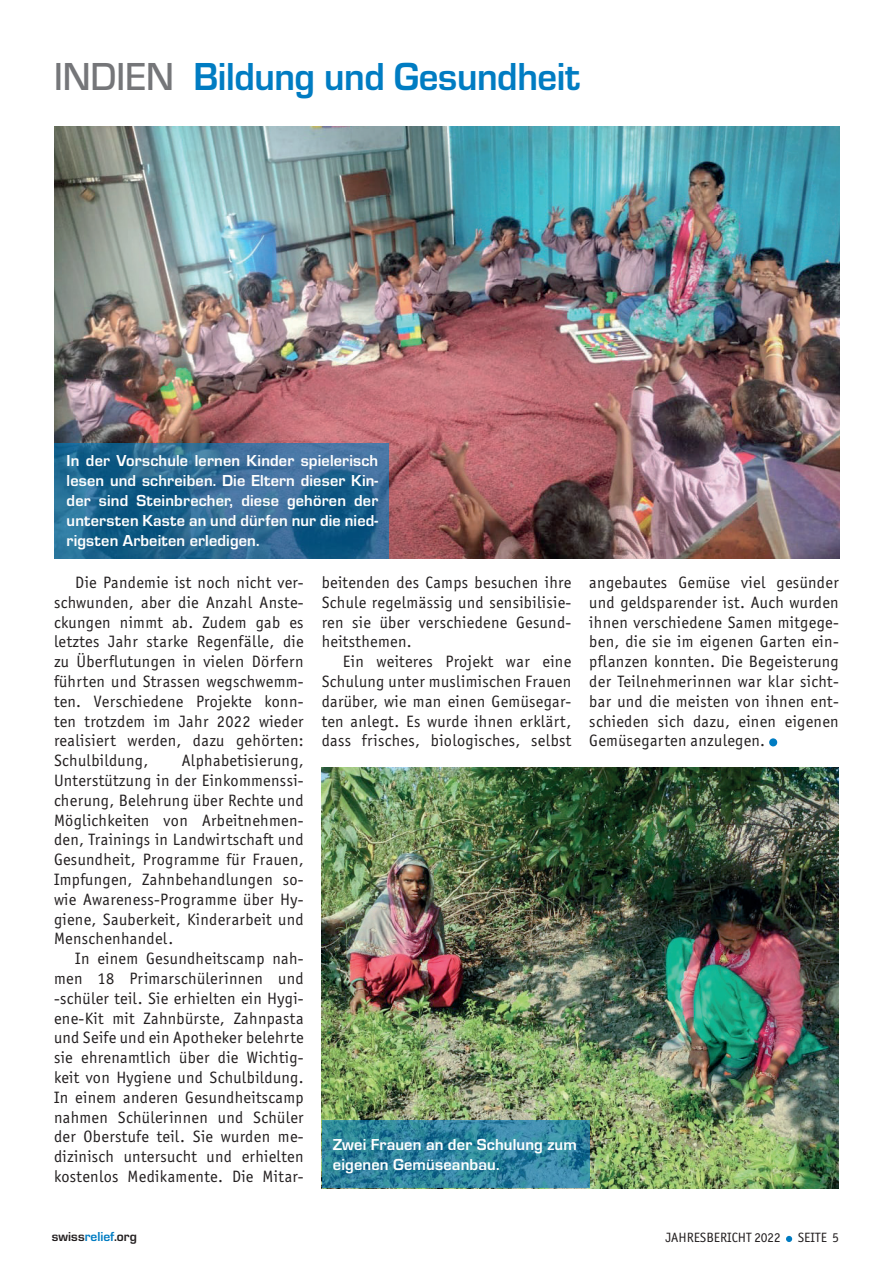
<style>
.page{position:relative;width:893px;height:1263px;background:#fff}
.page>*{position:absolute;margin:0;border:0;box-sizing:border-box;transform-origin:0 0}
.t1{font:700 40.5px "Eurostile";letter-spacing:-.01em;color:#007cc2;scale:.96 1}
.t2{font:16.5px/19.8px "Officina Sans ITC Pro";letter-spacing:.02em;color:#231f20;text-align:justify}
.t3{font:700 16.5px/19.8px "Eurostile";letter-spacing:.01em;color:#fff;text-align:justify}
.t4{font:13.5px "Officina Sans ITC Pro";color:#231f20}
.t5{font:700 13.5px "Eurostile";color:#231f20}
.s1{font-weight:500;color:#757679}
.s2{color:#007cc2}
</style>
<div class="page">
<svg style="left:786px;top:1236px;width:6px;height:6px"></svg>
<img style="left:54px;top:126px;width:785px;height:432px">
<svg style="left:54px;top:443px;width:334px;height:115px;background:#286791"></svg>
<div style="left:769px;top:738px;width:8px;height:8px;background:#007cc2;border-radius:50%"></div>
<img style="left:322px;top:767px;width:517px;height:421px">
<svg style="left:322px;top:1120px;width:267px;height:67px;background:#2e839e"></svg>
<h1 class="t1" style="left:54px;top:47px;width:549px"><span class="s1">INDIEN</span> Bildung und Gesundheit</h1>
<p class="t3" style="left:67px;top:450px;width:313px">In der Vorschule lernen Kinder spielerisch lesen und schreiben. Die Eltern dieser Kin&shy;der sind Steinbrecher, diese gehören der untersten Kaste an und dürfen nur die nied&shy;rigsten Arbeiten erledigen.</p>
<p class="t2" style="left:322px;top:572px;width:251px">beitenden des Camps besuchen ihre Schule regelmässig und sensibilisie&shy;ren sie über verschiedene Gesund&shy;heitsthemen.</p>
<p class="t2" style="left:322px;top:652px;width:251px;text-indent:21px">Ein weiteres Projekt war eine Schulung unter muslimischen Frauen darüber, wie man einen Gemüsegar&shy;ten anlegt. Es wurde ihnen erklärt, dass frisches, biologisches, selbst</p>
<p class="t2" style="left:54px;top:572px;width:251px;text-indent:21px">Die Pandemie ist noch nicht ver&shy;schwunden, aber die Anzahl Anste&shy;ckungen nimmt ab. Zudem gab es letztes Jahr starke Regenfälle, die zu Überflutungen in vielen Dörfern führten und Strassen wegschwemm&shy;ten. Verschiedene Projekte konn&shy;ten trotzdem im Jahr 2022 wieder realisiert werden, dazu gehörten:<br>Schulbildung,</p>
<p class="t2" style="left:54px;top:751px;width:251px;text-indent:128px">Alphabetisierung, Unterstützung in der Einkommenssi&shy;cherung, Belehrung über Rechte und Möglichkeiten von Arbeitnehmen&shy;den, Trainings in Landwirtschaft und Gesundheit, Programme für Frauen, Impfungen, Zahnbehandlungen so&shy;wie Awareness-Programme über Hy&shy;giene, Sauberkeit, Kinderarbeit und Menschenhandel.</p>
<p class="t2" style="left:54px;top:949px;width:251px;text-indent:21px">In einem Gesundheitscamp nah&shy;men 18 Primarschülerinnen und -schüler teil. Sie erhielten ein Hygi&shy;ene-Kit mit Zahnbürste, Zahnpasta und Seife und ein Apotheker belehrte sie ehrenamtlich über die Wichtig&shy;keit von Hygiene und Schulbildung.<br>In einem anderen Gesundheitscamp nahmen Schülerinnen und Schüler der Oberstufe teil. Sie wurden me&shy;dizinisch untersucht und erhielten kostenlos Medikamente. Die Mitar-</p>
<p class="t3" style="left:333px;top:1133px;width:246px">Zwei Frauen an der Schulung zum eigenen Gemüseanbau.</p>
<p class="t2" style="left:589px;top:572px;width:251px">angebautes Gemüse viel gesünder und geldsparender ist. Auch wurden ihnen verschiedene Samen mitgege&shy;ben, die sie im eigenen Garten ein&shy;pflanzen konnten. Die Begeisterung der Teilnehmerinnen war klar sicht&shy;bar und die meisten von ihnen ent&shy;schieden sich dazu, einen eigenen Gemüsegarten anzulegen.</p>
<p class="t5" style="left:52px;top:1227px;width:86px">swiss<span class="s2">relief</span>.org</p>
<p class="t4" style="left:665px;top:1229px;width:117px">JAHRESBERICHT 2022</p>
<p class="t4" style="left:798px;top:1229px;width:43px">SEITE 5</p>
</div>
